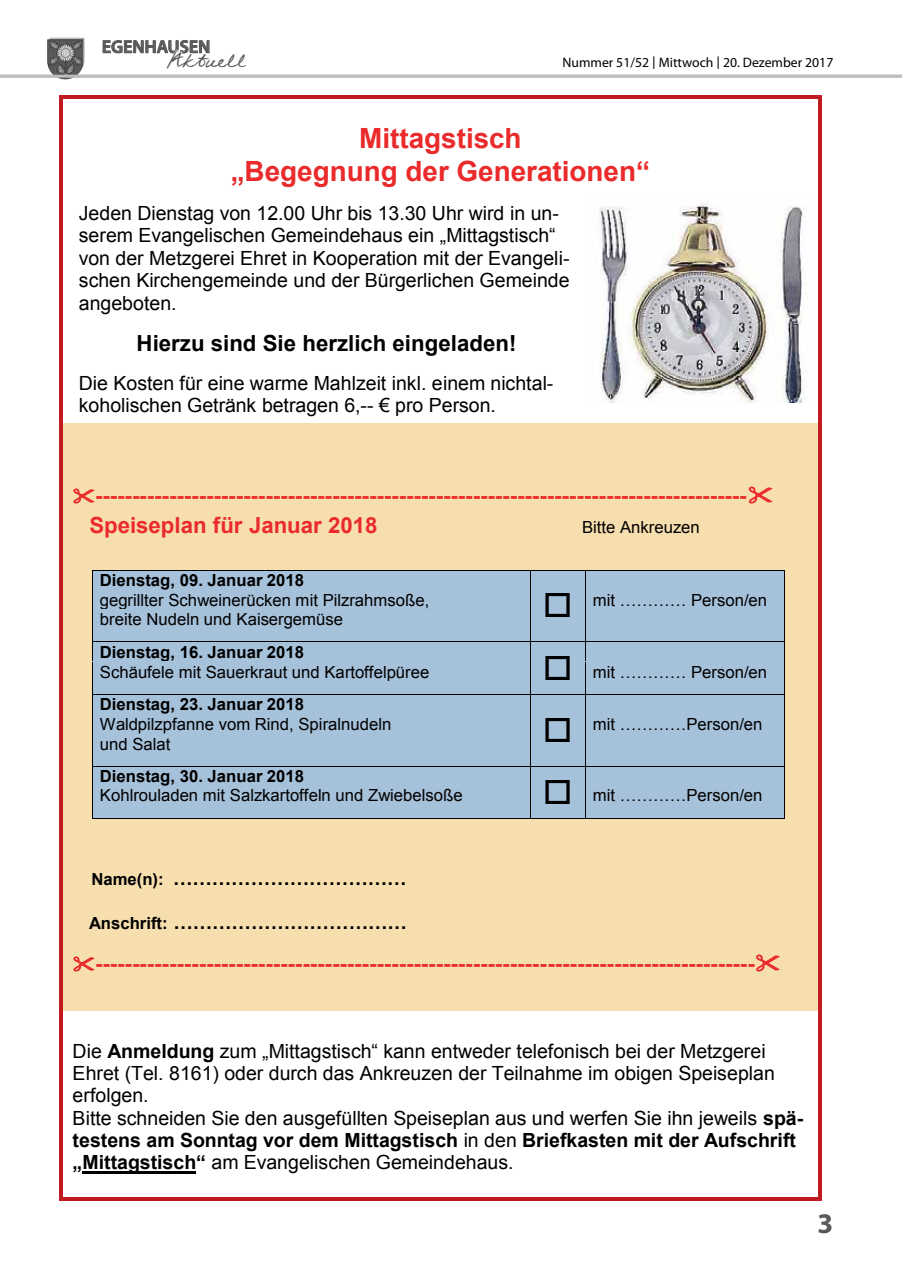
<style>
.page{position:relative;width:902px;height:1280px;background:#fff}
.page>*{position:absolute;margin:0;border:0;box-sizing:border-box;transform-origin:0 0}
.t1{font:700 28.5px "Myriad Pro";color:#58595b}
.t2{font:700 27.9px/32.1px "Arial";color:#ea2a2b;text-align:center}
.t3{font:22.95px "Federico Handwriting";color:#58595b}
.t4{font:700 22.2px/29.7px "Arial";color:#ea2a2b}
.t5{font:700 22.2px "Arial";color:#000}
.t6{font:19.5px/22.4px "Arial";color:#000}
.t7{font:700 19.5px "Arial";color:#000}
.t8{font:600 18px "Myriad Pro";color:#58595b}
.t9{font:16.65px/19.2px "Arial";color:#000}
.t10{font:700 16.65px "Arial";color:#000}
.t11{font:13.65px "Myriad Pro";color:#000}
.s1{font-family:"Lucida Sans"}
.s2{font-size:16.65px}
.s3{font-weight:700}
</style>
<div class="page">
<svg style="left:102px;top:40px;width:108px;height:14px"></svg>
<svg style="left:50px;top:38px;width:35px;height:37px"></svg>
<img style="left:47px;top:39px;width:36px;height:40px">
<hr style="left:0;top:75px;width:901px;height:3px;background:#bcbec0">
<div style="left:63px;top:423px;width:756px;height:608px;background:#f7deaf"></div>
<div style="left:93px;top:571px;width:436px;height:19px;background:#a6c1da"></div>
<div style="left:530px;top:571px;width:54px;height:71px;background:#a6c1da"></div>
<div style="left:585px;top:571px;width:198px;height:19px;background:#a6c1da"></div>
<hr style="left:93px;top:570px;width:436px;height:1px;background:#000">
<hr style="left:530px;top:570px;width:54px;height:1px;background:#000">
<hr style="left:585px;top:570px;width:198px;height:1px;background:#000">
<div style="left:93px;top:590px;width:436px;height:52px;background:#a6c1da"></div>
<div style="left:585px;top:590px;width:198px;height:52px;background:#a6c1da"></div>
<svg style="left:92px;top:570px;width:1px;height:21px"></svg>
<svg style="left:529px;top:570px;width:1px;height:21px"></svg>
<svg style="left:584px;top:570px;width:1px;height:21px"></svg>
<svg style="left:783px;top:570px;width:1px;height:21px"></svg>
<hr style="left:92px;top:591px;width:1px;height:51px;background:#000">
<hr style="left:529px;top:591px;width:1px;height:51px;background:#000">
<hr style="left:584px;top:591px;width:1px;height:51px;background:#000">
<hr style="left:783px;top:591px;width:1px;height:51px;background:#000">
<div style="left:93px;top:642px;width:436px;height:19px;background:#a6c1da"></div>
<div style="left:530px;top:642px;width:54px;height:52px;background:#a6c1da"></div>
<div style="left:585px;top:642px;width:198px;height:19px;background:#a6c1da"></div>
<hr style="left:93px;top:642px;width:436px;height:1px;background:#000">
<hr style="left:530px;top:642px;width:54px;height:1px;background:#000">
<hr style="left:585px;top:642px;width:198px;height:1px;background:#000">
<div style="left:93px;top:662px;width:436px;height:32px;background:#a6c1da"></div>
<div style="left:585px;top:662px;width:198px;height:32px;background:#a6c1da"></div>
<svg style="left:92px;top:642px;width:1px;height:20px"></svg>
<hr style="left:93px;top:661px;width:436px;height:1px;background:#a6c1da">
<svg style="left:529px;top:642px;width:1px;height:20px"></svg>
<svg style="left:584px;top:642px;width:1px;height:20px"></svg>
<hr style="left:585px;top:661px;width:198px;height:1px;background:#a6c1da">
<svg style="left:783px;top:642px;width:1px;height:20px"></svg>
<hr style="left:92px;top:662px;width:1px;height:32px;background:#000">
<hr style="left:529px;top:662px;width:1px;height:32px;background:#000">
<hr style="left:584px;top:662px;width:1px;height:32px;background:#000">
<hr style="left:783px;top:662px;width:1px;height:32px;background:#000">
<div style="left:93px;top:695px;width:436px;height:19px;background:#a6c1da"></div>
<div style="left:530px;top:695px;width:54px;height:71px;background:#a6c1da"></div>
<div style="left:585px;top:695px;width:198px;height:19px;background:#a6c1da"></div>
<hr style="left:93px;top:694px;width:436px;height:1px;background:#000">
<hr style="left:530px;top:694px;width:54px;height:1px;background:#000">
<hr style="left:585px;top:694px;width:198px;height:1px;background:#000">
<div style="left:93px;top:715px;width:436px;height:51px;background:#a6c1da"></div>
<div style="left:585px;top:715px;width:198px;height:51px;background:#a6c1da"></div>
<svg style="left:92px;top:694px;width:1px;height:21px"></svg>
<hr style="left:93px;top:714px;width:436px;height:1px;background:#a6c1da">
<svg style="left:529px;top:694px;width:1px;height:21px"></svg>
<svg style="left:584px;top:694px;width:1px;height:21px"></svg>
<hr style="left:585px;top:714px;width:198px;height:1px;background:#a6c1da">
<svg style="left:783px;top:694px;width:1px;height:21px"></svg>
<hr style="left:92px;top:715px;width:1px;height:51px;background:#000">
<hr style="left:529px;top:715px;width:1px;height:51px;background:#000">
<hr style="left:584px;top:715px;width:1px;height:51px;background:#000">
<hr style="left:783px;top:715px;width:1px;height:51px;background:#000">
<div style="left:93px;top:767px;width:436px;height:51px;background:#a6c1da"></div>
<div style="left:530px;top:767px;width:54px;height:51px;background:#a6c1da"></div>
<div style="left:585px;top:767px;width:198px;height:51px;background:#a6c1da"></div>
<hr style="left:93px;top:766px;width:436px;height:1px;background:#000">
<hr style="left:530px;top:766px;width:54px;height:1px;background:#000">
<hr style="left:585px;top:766px;width:198px;height:1px;background:#000">
<hr style="left:92px;top:767px;width:1px;height:51px;background:#000">
<hr style="left:93px;top:818px;width:436px;height:1px;background:#000">
<hr style="left:529px;top:767px;width:1px;height:51px;background:#000">
<hr style="left:530px;top:818px;width:54px;height:1px;background:#000">
<hr style="left:584px;top:767px;width:1px;height:51px;background:#000">
<hr style="left:585px;top:818px;width:198px;height:1px;background:#000">
<hr style="left:783px;top:767px;width:1px;height:51px;background:#000">
<img style="left:599px;top:203px;width:204px;height:199px">
<div style="left:63px;top:1012px;width:756px;height:194px;background:#fff"></div>
<hr style="left:82px;top:1171px;width:114px;height:2px;background:#000">
<hr style="left:62px;top:96px;width:756px;height:3px;background:#c11a20">
<hr style="left:59px;top:99px;width:3px;height:1098px;background:#c11a20">
<hr style="left:818px;top:99px;width:3px;height:1098px;background:#c11a20">
<hr style="left:62px;top:1197px;width:756px;height:3px;background:#c11a20">
<svg style="left:73px;top:488px;width:22px;height:16px"></svg>
<svg style="left:748px;top:486px;width:25px;height:18px"></svg>
<svg style="left:73px;top:956px;width:22px;height:16px"></svg>
<svg style="left:756px;top:954px;width:24px;height:18px"></svg>
<p class="t8" style="left:102px;top:35px;width:110px">EGENHAUSEN</p>
<p class="t3" style="left:167px;top:46px;width:80px">Aktuell</p>
<p class="t11" style="left:562px;top:54px;width:272px">Nummer 51/52 <span class="s1">|</span> Mittwoch <span class="s1">|</span> 20. Dezember 2017</p>
<h2 class="t2" style="left:231px;top:123px;width:421px">Mittagstisch<br>„Begegnung der Generationen“</h2>
<p class="t6" style="left:79px;top:202px;width:492px">Jeden Dienstag von 12.00 Uhr bis 13.30 Uhr wird in un&shy;serem Evangelischen Gemeindehaus ein „Mittagstisch“ von der Metzgerei Ehret in Kooperation mit der Evangeli&shy;schen Kirchengemeinde und der Bürgerlichen Gemeinde angeboten.</p>
<p class="t5" style="left:137px;top:328px;width:381px">Hierzu sind Sie herzlich eingeladen!</p>
<p class="t6" style="left:79px;top:372px;width:476px">Die Kosten für eine warme Mahlzeit inkl. einem nichtal&shy;koholischen Getränk betragen 6,-- € pro Person.</p>
<p class="t4" style="left:89px;top:481px;width:658px">----------------------------------------------------------------------------------------<br>Speiseplan für Januar 2018</p>
<p class="t9" style="left:582px;top:517px;width:119px">Bitte Ankreuzen</p>
<p class="t10" style="left:100px;top:569px;width:206px">Dienstag, 09. Januar 2018</p>
<p class="t9" style="left:100px;top:591px;width:331px">gegrillter Schweinerücken mit Pilzrahmsoße, breite Nudeln und Kaisergemüse</p>
<p class="t9" style="left:542px;top:591px;width:226px">□ mit ………… Person/en</p>
<p class="t10" style="left:100px;top:641px;width:206px">Dienstag, 16. Januar 2018</p>
<p class="t9" style="left:100px;top:662px;width:331px">Schäufele mit Sauerkraut und Kartoffelpüree</p>
<p class="t9" style="left:542px;top:662px;width:226px">□ mit ………… Person/en</p>
<p class="t10" style="left:100px;top:693px;width:206px">Dienstag, 23. Januar 2018</p>
<p class="t9" style="left:100px;top:715px;width:293px">Waldpilzpfanne vom Rind, Spiralnudeln und Salat</p>
<p class="t9" style="left:542px;top:715px;width:221px">□ mit …………Person/en</p>
<p class="t10" style="left:100px;top:765px;width:206px">Dienstag, 30. Januar 2018</p>
<p class="t9" style="left:100px;top:786px;width:364px">Kohlrouladen mit Salzkartoffeln und Zwiebelsoße</p>
<p class="t9" style="left:542px;top:786px;width:221px">□ mit …………Person/en</p>
<p class="t7" style="left:91px;top:865px;width:317px"><span class="s2">Name(n):</span> ………………………………</p>
<p class="t7" style="left:89px;top:910px;width:319px"><span class="s2">Anschrift:</span> ………………………………</p>
<p class="t4" style="left:95px;top:949px;width:661px">-----------------------------------------------------------------------------------------</p>
<p class="t6" style="left:73px;top:1040px;width:732px">Die <span class="s3">Anmeldung</span> zum „Mittagstisch“ kann entweder telefonisch bei der Metzgerei Ehret (Tel. 8161) oder durch das Ankreuzen der Teilnahme im obigen Speiseplan erfolgen.<br>Bitte schneiden Sie den ausgefüllten Speiseplan aus und werfen Sie ihn jeweils <span class="s3">spä&shy;testens am Sonntag vor dem Mittagstisch</span> in den <span class="s3">Briefkasten mit der Aufschrift „Mittagstisch“</span> am Evangelischen Gemeindehaus.</p>
<h1 class="t1" style="left:817px;top:1205px;width:17px">3</h1>
</div>
